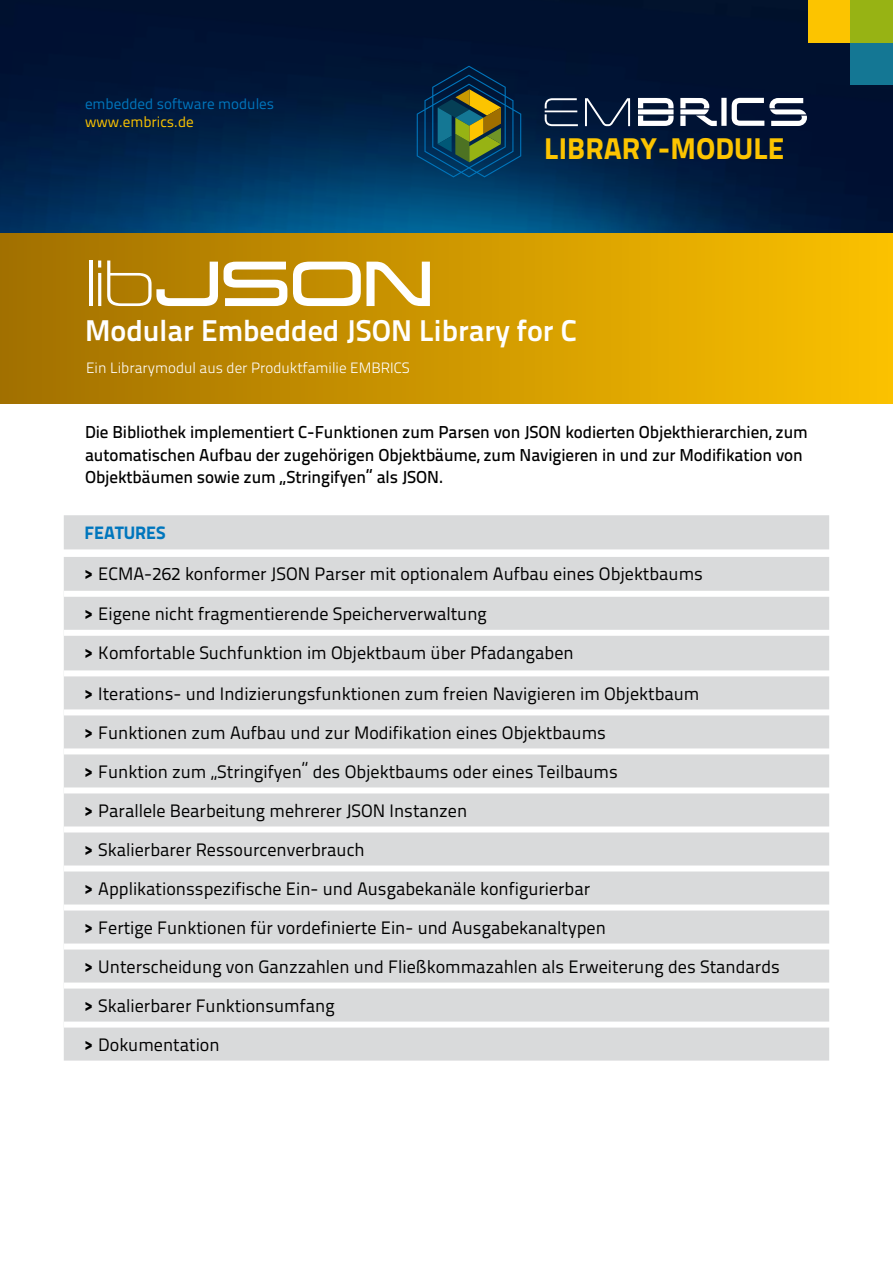
<style>
.page{position:relative;width:893px;height:1263px;background:#fff}
.page>*{position:absolute;margin:0;border:0;box-sizing:border-box;transform-origin:0 0}
.t1{font:55.5px "Korataki Bk";color:#fff}
.t2{font:700 30px "Titillium Text 22 L";color:#fff}
.t3{font:800 30px "Titillium Text 22 L";color:#fcc400}
.t4{font:18px/39px "Titillium Text 22 L";color:#000}
.t5{font:800 18px "Titillium Text 22 L";color:#0076bd}
.t6{font:500 17.25px/22.5px "Titillium Text 22 L";letter-spacing:-.005em;color:#000}
.t7{font:300 15px "Titillium Text 22 L";color:#fff}
.t8{font:15px "Titillium Text 22 L";color:#0076bd}
.t9{font:15px "Titillium Text 22 L";color:#fcc400}
.s1{font-family:"Korataki Xl"}
.s2{font-weight:800}
</style>
<div class="page">
<img style="left:0;top:0;width:893px;height:234px">
<div style="left:0;top:234px;width:893px;height:170px;background:linear-gradient(to right,#a16f00,#fbc100)"></div>
<div style="left:850px;top:42px;width:43px;height:43px;background:#147794"></div>
<div style="left:808px;top:0;width:42px;height:43px;background:#fcc400"></div>
<div style="left:850px;top:0;width:43px;height:43px;background:#97b314"></div>
<svg style="left:417px;top:66px;width:104px;height:111px;background:#1f444a"></svg>
<svg style="left:545px;top:98px;width:262px;height:28px"></svg>
<div style="left:64px;top:515px;width:765px;height:545px;background:#d9dadb"></div>
<div style="left:64px;top:551px;width:765px;height:6px;background:#fff"></div>
<div style="left:64px;top:591px;width:765px;height:6px;background:#fff"></div>
<div style="left:64px;top:630px;width:765px;height:6px;background:#fff"></div>
<div style="left:64px;top:670px;width:765px;height:6px;background:#fff"></div>
<div style="left:64px;top:709px;width:765px;height:6px;background:#fff"></div>
<div style="left:64px;top:748px;width:765px;height:6px;background:#fff"></div>
<div style="left:64px;top:787px;width:765px;height:6px;background:#fff"></div>
<div style="left:64px;top:826px;width:765px;height:6px;background:#fff"></div>
<div style="left:64px;top:865px;width:765px;height:6px;background:#fff"></div>
<div style="left:64px;top:904px;width:765px;height:6px;background:#fff"></div>
<div style="left:64px;top:943px;width:765px;height:6px;background:#fff"></div>
<div style="left:64px;top:982px;width:765px;height:6px;background:#fff"></div>
<div style="left:64px;top:1021px;width:765px;height:6px;background:#fff"></div>
<p class="t8" style="left:85px;top:93px;width:191px">embedded software modules</p>
<p class="t9" style="left:85px;top:111px;width:110px">www.embrics.de</p>
<h1 class="t1" style="left:86px;top:250px;width:348px"><span class="s1">lib</span>JSON</h1>
<h2 class="t3" style="left:544px;top:125px;width:242px">LIBRARY-MODULE</h2>
<h2 class="t2" style="left:85px;top:308px;width:493px">Modular Embedded JSON Library for C</h2>
<p class="t7" style="left:86px;top:356px;width:325px">Ein Librarymodul aus der Produktfamilie EMBRICS</p>
<p class="t6" style="left:85px;top:420px;width:724px">Die Bibliothek implementiert C-Funktionen zum Parsen von JSON kodierten Objekthierarchien, zum automatischen Aufbau der zugehörigen Objektbäume, zum Navigieren in und zur Modifikation von<br>Objektbäumen sowie zum „Stringifyen</p>
<p class="t6" style="left:366px;top:453px;width:8px">„</p>
<p class="t6" style="left:377px;top:465px;width:68px">als JSON.</p>
<p class="t5" style="left:85px;top:518px;width:83px">FEATURES</p>
<p class="t4" style="left:85px;top:553px;width:620px"><span class="s2">&gt;</span> ECMA-262 konformer JSON Parser mit optionalem Aufbau eines Objektbaums</p>
<p class="t4" style="left:85px;top:593px;width:491px"><span class="s2">&gt;</span> Eigene nicht fragmentierende Speicherverwaltung<br><span class="s2">&gt;</span> Komfortable Suchfunktion im Objektbaum über Pfadangaben</p>
<p class="t4" style="left:85px;top:673px;width:616px"><span class="s2">&gt;</span> Iterations- und Indizierungsfunktionen zum freien Navigieren im Objektbaum <span class="s2">&gt;</span> Funktionen zum Aufbau und zur Modifikation eines Objektbaums<br><span class="s2">&gt;</span> Funktion zum „Stringifyen</p>
<p class="t4" style="left:302px;top:737px;width:8px">„</p>
<p class="t4" style="left:85px;top:751px;width:697px;text-indent:228px">des Objektbaums oder eines Teilbaums<br><span class="s2">&gt;</span> Parallele Bearbeitung mehrerer JSON Instanzen<br><span class="s2">&gt;</span> Skalierbarer Ressourcenverbrauch<br><span class="s2">&gt;</span> Applikationsspezifische Ein- und Ausgabekanäle konfigurierbar<br><span class="s2">&gt;</span> Fertige Funktionen für vordefinierte Ein- und Ausgabekanaltypen<br><span class="s2">&gt;</span> Unterscheidung von Ganzzahlen und Fließkommazahlen als Erweiterung des Standards <span class="s2">&gt;</span> Skalierbarer Funktionsumfang<br><span class="s2">&gt;</span> Dokumentation</p>
</div>
